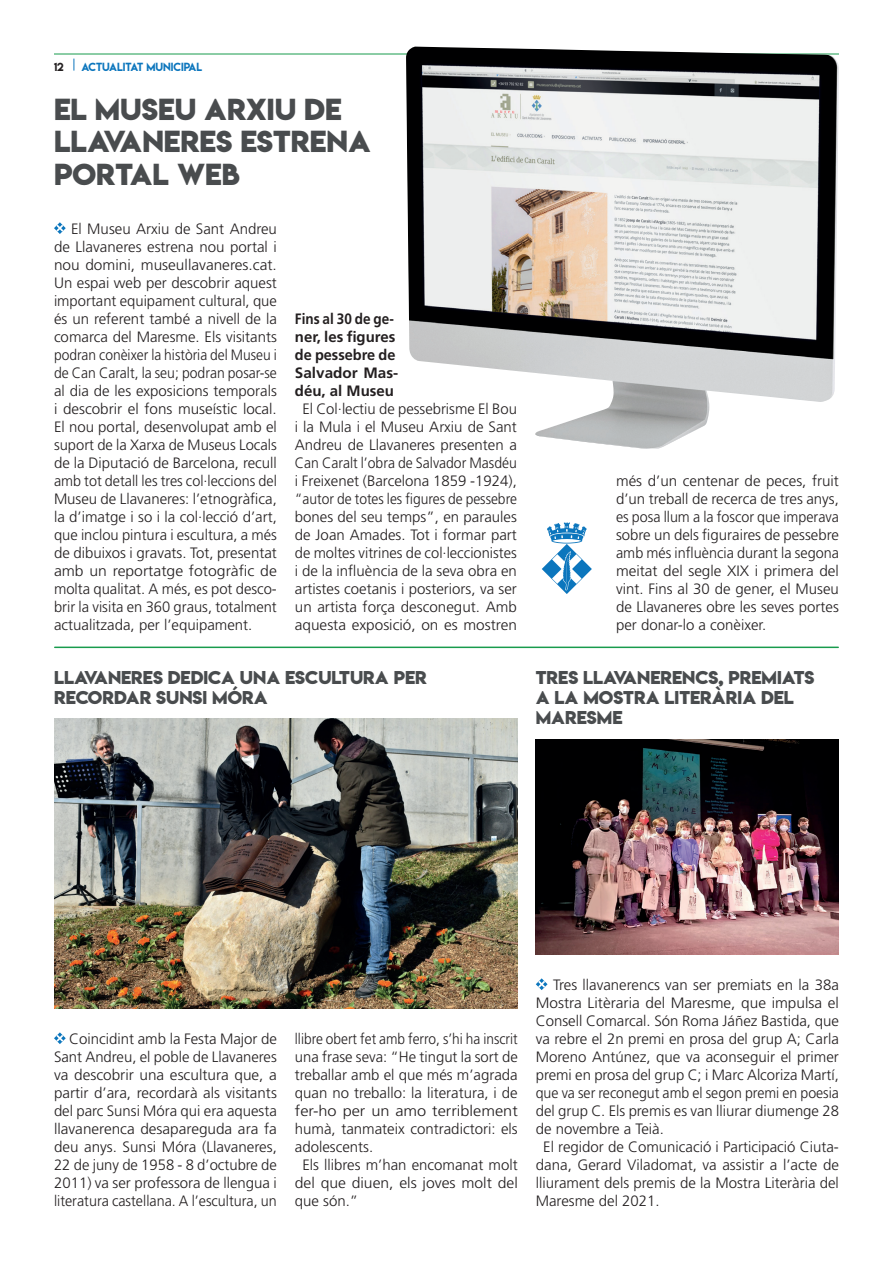
<style>
.page{position:relative;width:893px;height:1263px;background:#fff}
.page>*{position:absolute;margin:0;border:0;box-sizing:border-box;transform-origin:0 0}
.t1{font:27px/32.4px "Lemon Milkbold";color:#494c4e}
.t2{font:16.5px/19.8px "Lemon Milkbold";color:#494c4e}
.t3{font:300 15px/18px "Frutiger LT Std";color:#231f20;text-align:justify}
.t4{font:700 15px/18px "Frutiger LT Std";color:#231f20;scale:.9 1}
.t5{font:300 15px "Frutiger LT Std";color:#231f20;scale:.94 1}
.t6{font:300 15px "Frutiger LT Std";color:#231f20;scale:.92 1}
.t7{font:300 15px "Frutiger LT Std";color:#231f20;scale:1.05 1}
.t8{font:300 15px "Frutiger LT Std";color:#231f20;scale:1.09 1}
.t9{font:10.5px "Lemon Milk";color:#0c76bd}
.t10{font:10.5px "Lemon Milk";color:#231f20}
</style>
<div class="page">
<hr style="left:54px;top:54px;width:785px;height:1px;background:#189b4d">
<svg style="left:74px;top:59px;width:1px;height:12px"></svg>
<svg style="left:54px;top:222px;width:12px;height:12px"></svg>
<svg style="left:536px;top:978px;width:12px;height:12px"></svg>
<hr style="left:55px;top:647px;width:783px;height:1px;background:#189b4d">
<svg style="left:54px;top:1032px;width:12px;height:12px"></svg>
<img style="left:536px;top:740px;width:303px;height:214px">
<img style="left:54px;top:719px;width:464px;height:289px">
<svg style="left:542px;top:522px;width:50px;height:72px"></svg>
<img style="left:406px;top:47px;width:433px;height:402px">
<p class="t9" style="left:81px;top:59px;width:122px">ACTUALITAT MUNICIPAL</p>
<p class="t10" style="left:54px;top:59px;width:11px">12</p>
<h1 class="t1" style="left:54px;top:93px;width:318px">EL MUSEU ARXIU DE<br>LLAVANERES ESTRENA<br>PORTAL WEB</h1>
<p class="t3" style="left:54px;top:220px;width:224px;text-indent:17px">El Museu Arxiu de Sant Andreu de Llavaneres estrena nou portal i nou domini, museullavaneres.cat.<br>Un espai web per descobrir aquest important equipament cultural, que és un referent també a nivell de la comarca del Maresme. Els visitants podran conèixer la història del Museu i de Can Caralt, la seu; podran posar-se al dia de les exposicions temporals i descobrir el fons museístic local.<br>El nou portal, desenvolupat amb el suport de la Xarxa de Museus Locals de la Diputació de Barcelona, recull amb tot detall les tres col·leccions del Museu de Llavaneres: l’etnogràfica, la d’imatge i so i la col·lecció d’art, que inclou pintura i escultura, a més de dibuixos i gravats. Tot, presentat amb un reportatge fotogràfic de molta qualitat. A més, es pot desco&shy;brir la visita en 360 graus, totalment actualitzada, per l’equipament.</p>
<p class="t4" style="left:295px;top:310px;width:117px">Fins al 30 de ge&shy;ner, les figures de pessebre de<br>Salvador Mas&shy;déu, al Museu</p>
<p class="t3" style="left:295px;top:400px;width:224px;text-align:center">El Col·lectiu de pessebrisme El Bou<br>i la Mula i el Museu Arxiu de Sant Andreu de Llavaneres presenten a Can Caralt l’obra de Salvador Masdéu i Freixenet (Barcelona 1859 -1924), “autor de totes les figures de pessebre bones del seu temps”, en paraules de Joan Amades. Tot i formar part de moltes vitrines de col·leccionistes i de la influència de la seva obra en artistes coetanis i posteriors, va ser un artista força desconegut. Amb aquesta exposició, on es mostren</p>
<p class="t2" style="left:54px;top:668px;width:374px">LLAVANERES DEDICA UNA ESCULTURA PER<br>RECORDAR SUNSI MÓRA</p>
<p class="t2" style="left:536px;top:668px;width:280px">TRES LLAVANERENCS, PREMIATS<br>A LA MOSTRA LITERÀRIA DEL<br>MARESME</p>
<p class="t3" style="left:616px;top:472px;width:224px">més d’un centenar de peces, fruit d’un treball de recerca de tres anys, es posa llum a la foscor que imperava sobre un dels figuraires de pessebre amb més influència durant la segona meitat del segle XIX i primera del vint. Fins al 30 de gener, el Museu de Llavaneres obre les seves portes per donar-lo a conèixer.</p>
<p class="t3" style="left:54px;top:1030px;width:224px;text-indent:15px">Coincidint amb la Festa Major de Sant Andreu, el poble de Llavaneres va descobrir una escultura que, a partir d’ara, recordarà als visitants del parc Sunsi Móra qui era aquesta llavanerenca desapareguda ara fa deu anys. Sunsi Móra (Llavaneres, 22 de juny de 1958 - 8 d’octubre de 2011) va ser professora de llengua i literatura castellana. A l’escultura, un</p>
<p class="t6" style="left:295px;top:1030px;width:244px">llibre obert fet amb ferro, s’hi ha inscrit</p>
<p class="t3" style="left:295px;top:1048px;width:224px">una frase seva: “He tingut la sort de</p>
<p class="t3" style="left:295px;top:1066px;width:224px">treballar amb el que més m’agrada</p>
<p class="t3" style="left:295px;top:1084px;width:224px">quan no treballo: la literatura, i de</p>
<p class="t8" style="left:295px;top:1102px;width:206px">fer-ho per un amo terriblement</p>
<p class="t3" style="left:295px;top:1120px;width:224px">humà, tanmateix contradictori: els</p>
<p class="t3" style="left:295px;top:1138px;width:80px">adolescents.</p>
<p class="t3" style="left:302px;top:1156px;width:217px">Els llibres m’han encomanat molt</p>
<p class="t7" style="left:295px;top:1174px;width:214px">del que diuen, els joves molt del</p>
<p class="t3" style="left:295px;top:1192px;width:65px">que són.”</p>
<p class="t3" style="left:553px;top:976px;width:287px">Tres llavanerencs van ser premiats en la 38a</p>
<p class="t3" style="left:536px;top:994px;width:305px">Mostra Litèraria del Maresme, que impulsa el</p>
<p class="t3" style="left:536px;top:1012px;width:305px">Consell Comarcal. Són Roma Jáñez Bastida, que</p>
<p class="t3" style="left:536px;top:1030px;width:305px">va rebre el 2n premi en prosa del grup A; Carla</p>
<p class="t3" style="left:536px;top:1048px;width:305px">Moreno Antúnez, que va aconseguir el primer</p>
<p class="t3" style="left:536px;top:1066px;width:305px">premi en prosa del grup C; i Marc Alcoriza Martí,</p>
<p class="t5" style="left:536px;top:1084px;width:324px">que va ser reconegut amb el segon premi en poesia</p>
<p class="t3" style="left:536px;top:1102px;width:305px">del grup C. Els premis es van lliurar diumenge 28</p>
<p class="t3" style="left:536px;top:1120px;width:130px">de novembre a Teià.</p>
<p class="t3" style="left:543px;top:1138px;width:297px">El regidor de Comunicació i Participació Ciuta-</p>
<p class="t3" style="left:536px;top:1156px;width:305px">dana, Gerard Viladomat, va assistir a l’acte de</p>
<p class="t3" style="left:536px;top:1174px;width:305px">lliurament dels premis de la Mostra Literària del</p>
<p class="t3" style="left:536px;top:1192px;width:125px">Maresme del 2021.</p>
</div>
